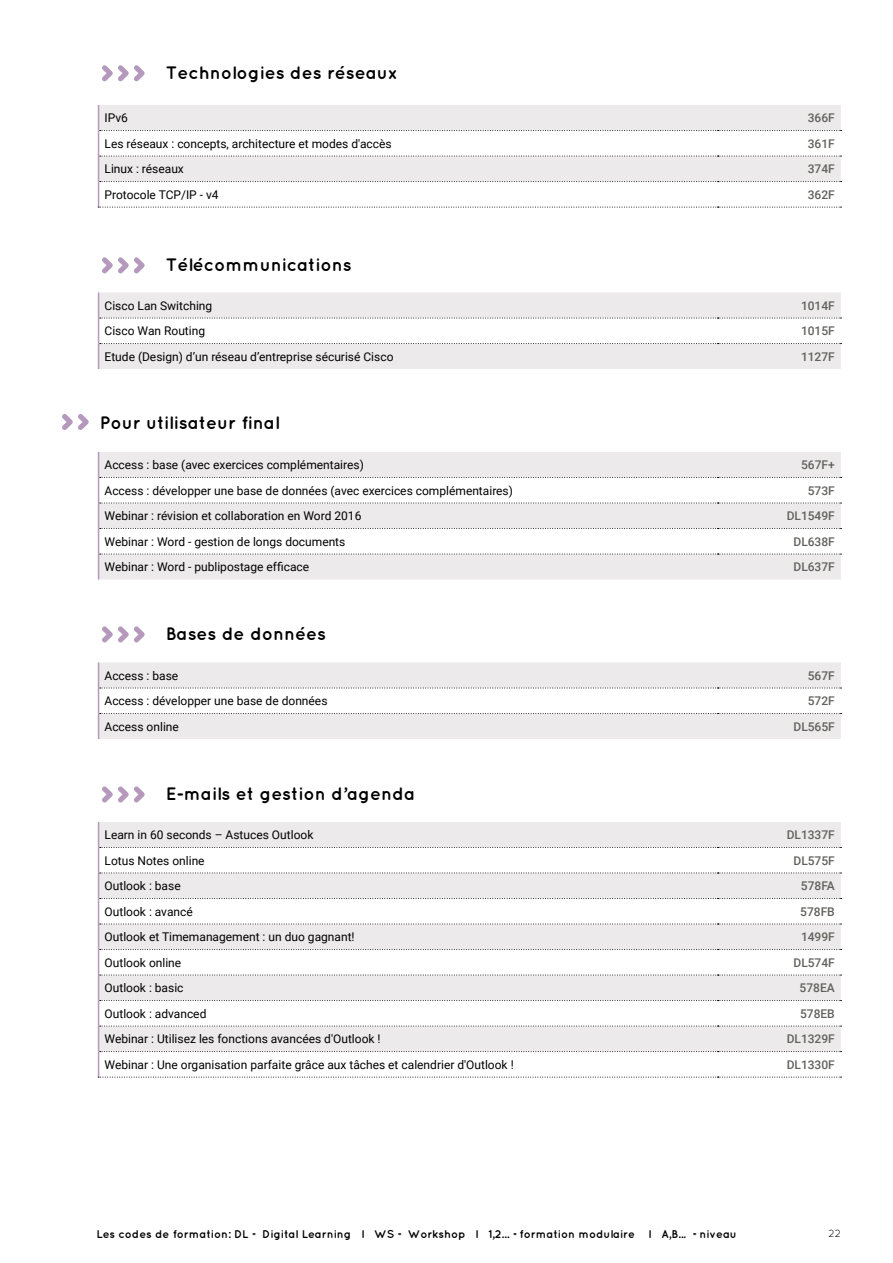
<style>
.page{position:relative;width:893px;height:1263px;background:#fff}
.page>*{position:absolute;margin:0;border:0;box-sizing:border-box;transform-origin:0 0}
.t1{font:700 18px "Quicksand";color:#000}
.t2{font:12px "Roboto";color:#000}
.t3{font:500 12px "Roboto";color:#61615e}
.t4{font:700 11.25px "Quicksand";color:#000}
.t5{font:10.5px "Quicksand";color:#000}
</style>
<div class="page">
<svg style="left:98px;top:292px;width:743px;height:77px"></svg>
<svg style="left:98px;top:452px;width:743px;height:127px"></svg>
<svg style="left:98px;top:662px;width:743px;height:77px"></svg>
<svg style="left:98px;top:105px;width:743px;height:103px"></svg>
<svg style="left:98px;top:822px;width:743px;height:256px"></svg>
<svg style="left:102px;top:626px;width:43px;height:17px"></svg>
<svg style="left:102px;top:786px;width:43px;height:17px"></svg>
<svg style="left:62px;top:414px;width:27px;height:16px"></svg>
<svg style="left:102px;top:65px;width:43px;height:17px"></svg>
<svg style="left:102px;top:257px;width:43px;height:17px"></svg>
<h1 class="t1" style="left:166px;top:62px;width:234px">Technologies des réseaux</h1>
<p class="t2" style="left:105px;top:110px;width:25px">IPv6</p>
<p class="t3" style="left:808px;top:110px;width:29px">366F</p>
<p class="t2" style="left:105px;top:135px;width:289px">Les réseaux : concepts, architecture et modes d'accès</p>
<p class="t3" style="left:808px;top:135px;width:29px">361F</p>
<p class="t2" style="left:105px;top:161px;width:81px">Linux : réseaux</p>
<p class="t3" style="left:808px;top:161px;width:29px">374F</p>
<p class="t2" style="left:105px;top:186px;width:116px">Protocole TCP/IP - v4</p>
<p class="t3" style="left:808px;top:186px;width:29px">362F</p>
<h1 class="t1" style="left:166px;top:254px;width:187px">Télécommunications</h1>
<p class="t2" style="left:105px;top:297px;width:109px">Cisco Lan Switching</p>
<p class="t3" style="left:801px;top:297px;width:35px">1014F</p>
<p class="t2" style="left:105px;top:323px;width:102px">Cisco Wan Routing</p>
<p class="t3" style="left:801px;top:323px;width:35px">1015F</p>
<p class="t2" style="left:105px;top:348px;width:290px">Etude (Design) d’un réseau d’entreprise sécurisé Cisco</p>
<p class="t3" style="left:801px;top:348px;width:35px">1127F</p>
<h1 class="t1" style="left:100px;top:412px;width:181px">Pour utilisateur final</h1>
<p class="t2" style="left:105px;top:457px;width:261px">Access : base (avec exercices complémentaires)</p>
<p class="t3" style="left:801px;top:457px;width:35px">567F+</p>
<p class="t2" style="left:105px;top:482px;width:410px">Access : développer une base de données (avec exercices complémentaires)</p>
<p class="t3" style="left:808px;top:482px;width:29px">573F</p>
<p class="t2" style="left:105px;top:508px;width:258px">Webinar : révision et collaboration en Word 2016</p>
<p class="t3" style="left:787px;top:508px;width:50px">DL1549F</p>
<p class="t2" style="left:105px;top:533px;width:242px">Webinar : Word - gestion de longs documents</p>
<p class="t3" style="left:793px;top:533px;width:43px">DL638F</p>
<p class="t2" style="left:105px;top:559px;width:206px">Webinar : Word - publipostage efficace</p>
<p class="t3" style="left:793px;top:559px;width:43px">DL637F</p>
<h1 class="t1" style="left:166px;top:623px;width:162px">Bases de données</h1>
<p class="t2" style="left:105px;top:667px;width:75px">Access : base</p>
<p class="t3" style="left:808px;top:667px;width:29px">567F</p>
<p class="t2" style="left:105px;top:692px;width:224px">Access : développer une base de données</p>
<p class="t3" style="left:808px;top:692px;width:29px">572F</p>
<p class="t2" style="left:105px;top:718px;width:76px">Access online</p>
<p class="t3" style="left:793px;top:718px;width:43px">DL565F</p>
<h1 class="t1" style="left:166px;top:783px;width:251px">E-mails et gestion d’agenda</h1>
<p class="t2" style="left:105px;top:826px;width:210px">Learn in 60 seconds – Astuces Outlook</p>
<p class="t3" style="left:787px;top:826px;width:50px">DL1337F</p>
<p class="t2" style="left:105px;top:852px;width:102px">Lotus Notes online</p>
<p class="t3" style="left:793px;top:852px;width:43px">DL575F</p>
<p class="t2" style="left:105px;top:877px;width:78px">Outlook : base</p>
<p class="t3" style="left:801px;top:877px;width:35px">578FA</p>
<p class="t2" style="left:105px;top:903px;width:90px">Outlook : avancé</p>
<p class="t3" style="left:800px;top:903px;width:36px">578FB</p>
<p class="t2" style="left:105px;top:928px;width:252px">Outlook et Timemanagement : un duo gagnant!</p>
<p class="t3" style="left:801px;top:928px;width:35px">1499F</p>
<p class="t2" style="left:105px;top:954px;width:78px">Outlook online</p>
<p class="t3" style="left:793px;top:954px;width:43px">DL574F</p>
<p class="t2" style="left:105px;top:979px;width:80px">Outlook : basic</p>
<p class="t3" style="left:800px;top:979px;width:37px">578EA</p>
<p class="t2" style="left:105px;top:1005px;width:103px">Outlook : advanced</p>
<p class="t3" style="left:800px;top:1005px;width:36px">578EB</p>
<p class="t2" style="left:105px;top:1031px;width:278px">Webinar : Utilisez les fonctions avancées d'Outlook !</p>
<p class="t3" style="left:787px;top:1031px;width:50px">DL1329F</p>
<p class="t2" style="left:105px;top:1056px;width:411px">Webinar : Une organisation parfaite grâce aux tâches et calendrier d'Outlook !</p>
<p class="t3" style="left:787px;top:1056px;width:50px">DL1330F</p>
<p class="t4" style="left:96px;top:1227px;width:642px">Les codes de formation: DL = Digital Learning l WS = Workshop l 1,2... =formation modulaire l A,B... =niveau</p>
<p class="t5" style="left:828px;top:1227px;width:14px">22</p>
</div>
